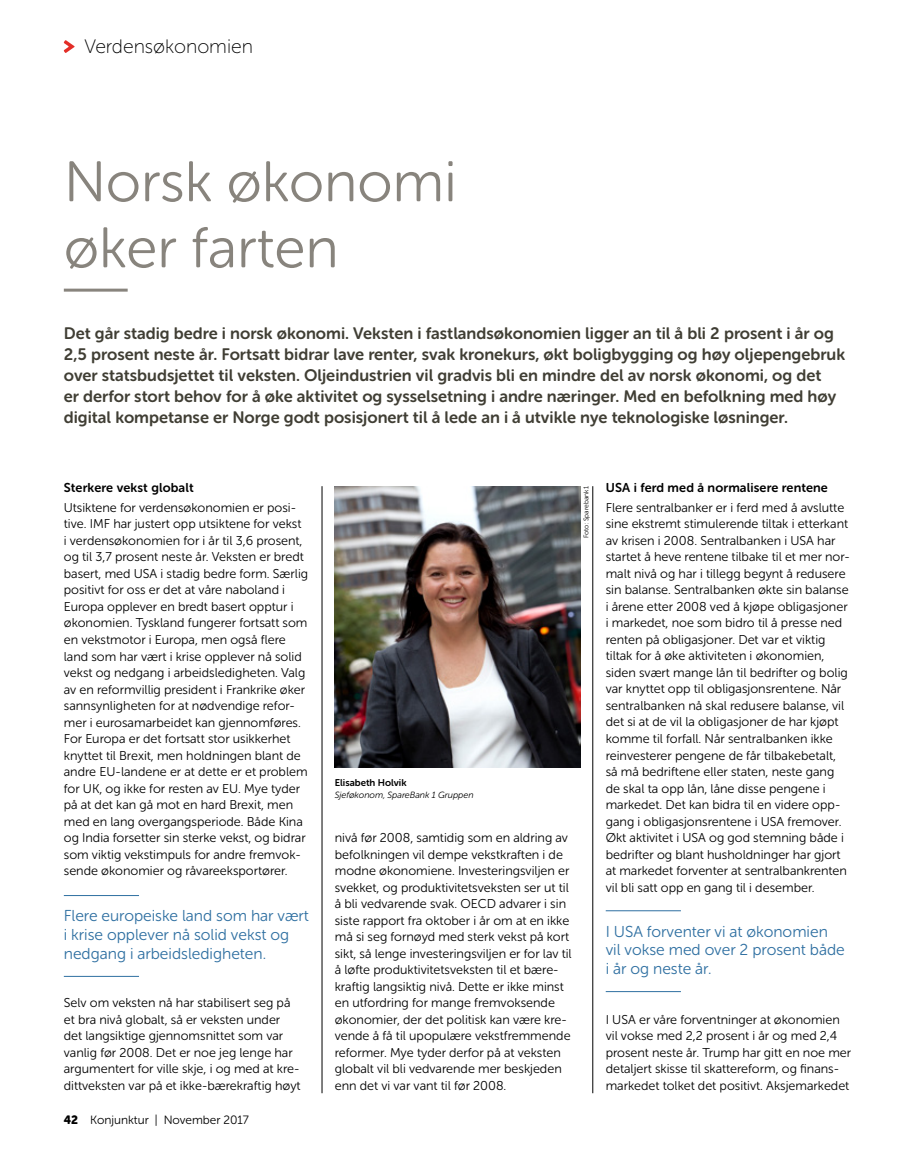
<style>
.page{position:relative;width:915px;height:1166px;background:#fff}
.page>*{position:absolute;margin:0;border:0;box-sizing:border-box;transform-origin:0 0}
.t1{font:57px/66px "Museo Sans Rounded 300";color:#88847d}
.t2{font:19.5px "Museo Sans Rounded 100";color:#000}
.t3{font:16.5px/21px "Museo Sans Rounded 700";color:#403e34}
.t4{font:15.75px/18.8px "Museo Sans Rounded 300";color:#2e6fa1}
.t5{font:12.75px/16.5px "Museo Sans Rounded 300";color:#000}
.t6{font:12.75px "Museo Sans Rounded 700";letter-spacing:.01em;color:#000}
.t7{font:12px "Museo Sans Rounded 300";color:#000}
.t8{font:9.75px "Museo Sans Rounded 700";color:#000}
.t9{font:italic 9px "Museo Sans Rounded 300";color:#000}
.t10{font:6.75px "Museo Sans Rounded 300";letter-spacing:.01em;color:#000}
.s1{font-family:"Museo Sans Rounded 900"}
</style>
<div class="page">
<svg style="left:64px;top:40px;width:11px;height:13px"></svg>
<hr style="left:64px;top:288px;width:64px;height:3px;background:#88847d">
<hr style="left:64px;top:894px;width:75px;height:1px;background:#2e6fa1">
<hr style="left:64px;top:975px;width:75px;height:1px;background:#2e6fa1">
<hr style="left:605px;top:910px;width:75px;height:1px;background:#2e6fa1">
<hr style="left:605px;top:990px;width:75px;height:1px;background:#2e6fa1">
<img style="left:334px;top:486px;width:246px;height:281px">
<hr style="left:321px;top:486px;width:1px;height:606px;background:#000">
<hr style="left:592px;top:486px;width:1px;height:606px;background:#000">
<h2 class="t2" style="left:84px;top:36px;width:170px">Verdensøkonomien</h2>
<h1 class="t1" style="left:64px;top:149px;width:394px">Norsk økonomi øker farten</h1>
<p class="t3" style="left:64px;top:323px;width:782px">Det går stadig bedre i norsk økonomi. Veksten i fastlandsøkonomien ligger an til å bli 2 prosent i år og 2,5 prosent neste år. Fortsatt bidrar lave renter, svak kronekurs, økt boligbygging og høy oljepengebruk over statsbudsjettet til veksten. Oljeindustrien vil gradvis bli en mindre del av norsk økonomi, og det<br>er derfor stort behov for å øke aktivitet og sysselsetning i andre næringer. Med en befolkning med høy digital kompetanse er Norge godt posisjonert til å lede an i å utvikle nye teknologiske løsninger.</p>
<p class="t6" style="left:64px;top:480px;width:131px">Sterkere vekst globalt</p>
<p class="t5" style="left:64px;top:499px;width:246px">Utsiktene for verdensøkonomien er posi&shy;tive. IMF har justert opp utsiktene for vekst<br>i verdensøkonomien for i år til 3,6 prosent, og til 3,7 prosent neste år. Veksten er bredt basert, med USA i stadig bedre form. Særlig positivt for oss er det at våre naboland i Europa opplever en bredt basert opptur i økonomien. Tyskland fungerer fortsatt som en vekstmotor i Europa, men også flere land som har vært i krise opplever nå solid vekst og nedgang i arbeidsledigheten. Valg av en reformvillig president i Frankrike øker sannsynligheten for at nødvendige refor&shy;mer i eurosamarbeidet kan gjennomføres.<br>For Europa er det fortsatt stor usikkerhet knyttet til Brexit, men holdningen blant de andre EU-landene er at dette er et problem for UK, og ikke for resten av EU. Mye tyder på at det kan gå mot en hard Brexit, men med en lang overgangsperiode. Både Kina og India forsetter sin sterke vekst, og bidrar som viktig vekstimpuls for andre fremvok&shy;sende økonomier og råvareeksportører.</p>
<p class="t4" style="left:64px;top:906px;width:246px">Flere europeiske land som har vært i krise opplever nå solid vekst og nedgang i arbeidsledigheten.</p>
<p class="t5" style="left:64px;top:994px;width:238px">Selv om veksten nå har stabilisert seg på et bra nivå globalt, så er veksten under det langsiktige gjennomsnittet som var vanlig før 2008. Det er noe jeg lenge har argumentert for ville skje, i og med at kre&shy;dittveksten var på et ikke-bærekraftig høyt</p>
<p class="t7" style="left:64px;top:1112px;width:187px"><span class="s1">42</span> Konjunktur | November 2017</p>
<p class="t10" style="left:582px;top:538px;width:54px;rotate:-90deg">Foto: Sparebank1</p>
<p class="t8" style="left:334px;top:777px;width:73px">Elisabeth Holvik</p>
<p class="t9" style="left:334px;top:789px;width:140px">Sjeføkonom, SpareBank 1 Gruppen</p>
<p class="t5" style="left:334px;top:829px;width:238px">nivå før 2008, samtidig som en aldring av befolkningen vil dempe vekstkraften i de modne økonomiene. Investeringsviljen er svekket, og produktivitetsveksten ser ut til å bli vedvarende svak. OECD advarer i sin siste rapport fra oktober i år om at en ikke må si seg fornøyd med sterk vekst på kort sikt, så lenge investeringsviljen er for lav til å løfte produktivitetsveksten til et bære&shy;kraftig langsiktig nivå. Dette er ikke minst en utfordring for mange fremvoksende økonomier, der det politisk kan være kre&shy;vende å få til upopulære vekstfremmende reformer. Mye tyder derfor på at veksten globalt vil bli vedvarende mer beskjeden enn det vi var vant til før 2008.</p>
<p class="t6" style="left:605px;top:480px;width:224px">USA i ferd med å normalisere rentene</p>
<p class="t5" style="left:605px;top:499px;width:246px">Flere sentralbanker er i ferd med å avslutte sine ekstremt stimulerende tiltak i etterkant av krisen i 2008. Sentralbanken i USA har startet å heve rentene tilbake til et mer nor&shy;malt nivå og har i tillegg begynt å redusere sin balanse. Sentralbanken økte sin balanse i årene etter 2008 ved å kjøpe obligasjoner i markedet, noe som bidro til å presse ned renten på obligasjoner. Det var et viktig tiltak for å øke aktiviteten i økonomien, siden svært mange lån til bedrifter og bolig var knyttet opp til obligasjonsrentene. Når sentralbanken nå skal redusere balanse, vil det si at de vil la obligasjoner de har kjøpt komme til forfall. Når sentralbanken ikke reinvesterer pengene de får tilbakebetalt, så må bedriftene eller staten, neste gang de skal ta opp lån, låne disse pengene i markedet. Det kan bidra til en videre opp&shy;gang i obligasjonsrentene i USA fremover.<br>Økt aktivitet i USA og god stemning både i bedrifter og blant husholdninger har gjort at markedet forventer at sentralbankrenten vil bli satt opp en gang til i desember.</p>
<p class="t4" style="left:605px;top:921px;width:240px">I USA forventer vi at økonomien vil vokse med over 2 prosent både i år og neste år.</p>
<p class="t5" style="left:605px;top:1010px;width:247px">I USA er våre forventninger at økonomien vil vokse med 2,2 prosent i år og med 2,4 prosent neste år. Trump har gitt en noe mer detaljert skisse til skattereform, og finans&shy;markedet tolket det positivt. Aksjemarkedet</p>
</div>
